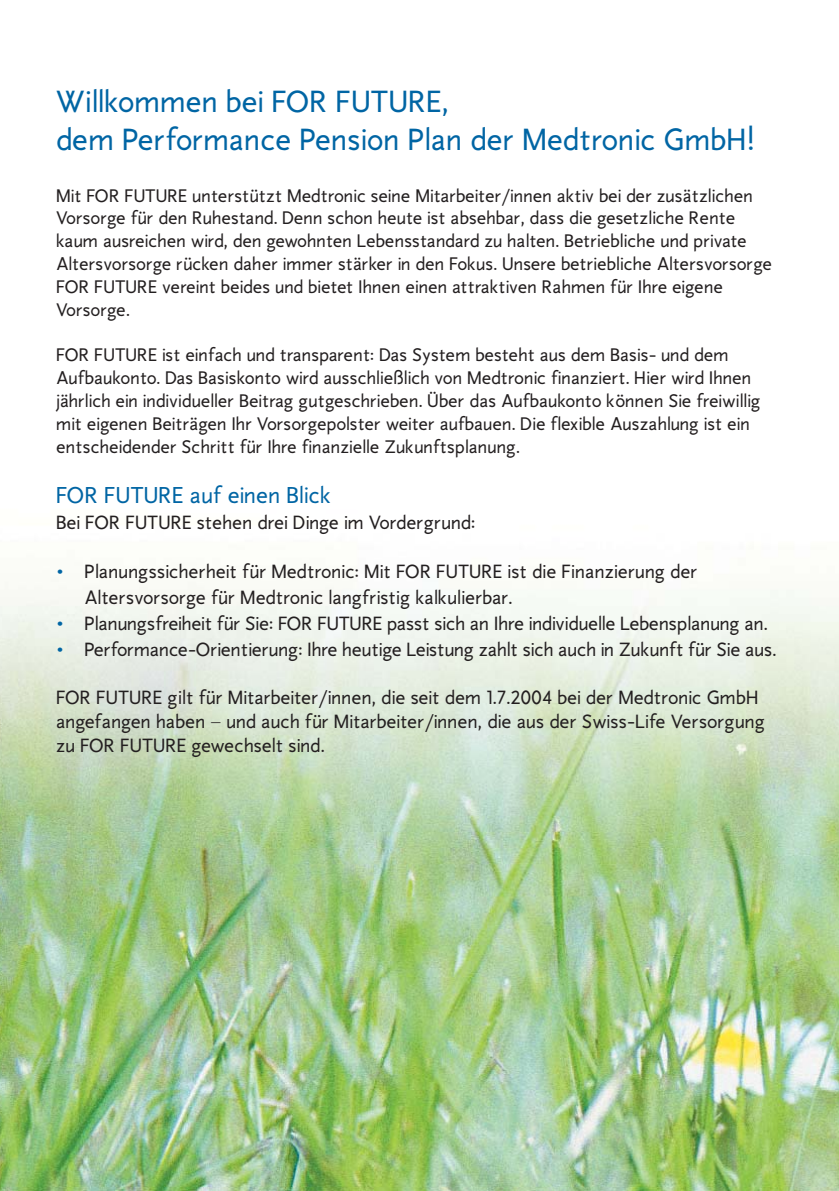
<style>
.page{position:relative;width:839px;height:1191px;background:#fff}
.page>*{position:absolute;margin:0;border:0;box-sizing:border-box;transform-origin:0 0}
.t1{font:32px/38.4px "AS Full Life Sans";color:#0065a4}
.t2{font:24px "AS Full Life Sans";color:#0065a4}
.t3{font:20px/24px "AS Full Life Sans";letter-spacing:-.01em;color:#231f20}
.t4{font:19px/22.8px "AS Full Life Sans";color:#231f20}
.s1{font-size:19px;color:#0065a4}
</style>
<div class="page">
<img style="left:0;top:579px;width:839px;height:612px">
<h1 class="t1" style="left:56px;top:85px;width:700px">Willkommen bei FOR FUTURE,<br>dem Performance Pension Plan der Medtronic GmbH!</h1>
<p class="t4" style="left:56px;top:186px;width:717px">Mit FOR FUTURE unterstützt Medtronic seine Mitarbeiter/innen aktiv bei der zusätzlichen Vorsorge für den Ruhestand. Denn schon heute ist absehbar, dass die gesetzliche Rente kaum ausreichen wird, den gewohnten Lebensstandard zu halten. Betriebliche und private Altersvorsorge rücken daher immer stärker in den Fokus. Unsere betriebliche Altersvorsorge FOR FUTURE vereint beides und bietet Ihnen einen attraktiven Rahmen für Ihre eigene Vorsorge.</p>
<p class="t4" style="left:56px;top:345px;width:706px">FOR FUTURE ist einfach und transparent: Das System besteht aus dem Basis- und dem Aufbaukonto. Das Basiskonto wird ausschließlich von Medtronic finanziert. Hier wird Ihnen jährlich ein individueller Beitrag gutgeschrieben. Über das Aufbaukonto können Sie freiwillig mit eigenen Beiträgen Ihr Vorsorgepolster weiter aufbauen. Die flexible Auszahlung ist ein entscheidender Schritt für Ihre finanzielle Zukunftsplanung.</p>
<p class="t2" style="left:56px;top:486px;width:277px">FOR FUTURE auf einen Blick</p>
<p class="t3" style="left:56px;top:512px;width:421px">Bei FOR FUTURE stehen drei Dinge im Vordergrund:</p>
<p class="t3" style="left:85px;top:561px;width:614px;line-height:26px;text-indent:-28px"><span class="s1">•</span> Planungssicherheit für Medtronic: Mit FOR FUTURE ist die Finanzierung der<br>Altersvorsorge für Medtronic langfristig kalkulierbar.</p>
<p class="t3" style="left:56px;top:614px;width:713px"><span class="s1">•</span> Planungsfreiheit für Sie: FOR FUTURE passt sich an Ihre individuelle Lebensplanung an.</p>
<p class="t3" style="left:56px;top:640px;width:721px"><span class="s1">•</span> Performance-Orientierung: Ihre heutige Leistung zahlt sich auch in Zukunft für Sie aus.</p>
<p class="t3" style="left:56px;top:688px;width:710px">FOR FUTURE gilt für Mitarbeiter/innen, die seit dem 1.7.2004 bei der Medtronic GmbH angefangen haben – und auch für Mitarbeiter/innen, die aus der Swiss-Life Versorgung zu FOR FUTURE gewechselt sind.</p>
</div>
